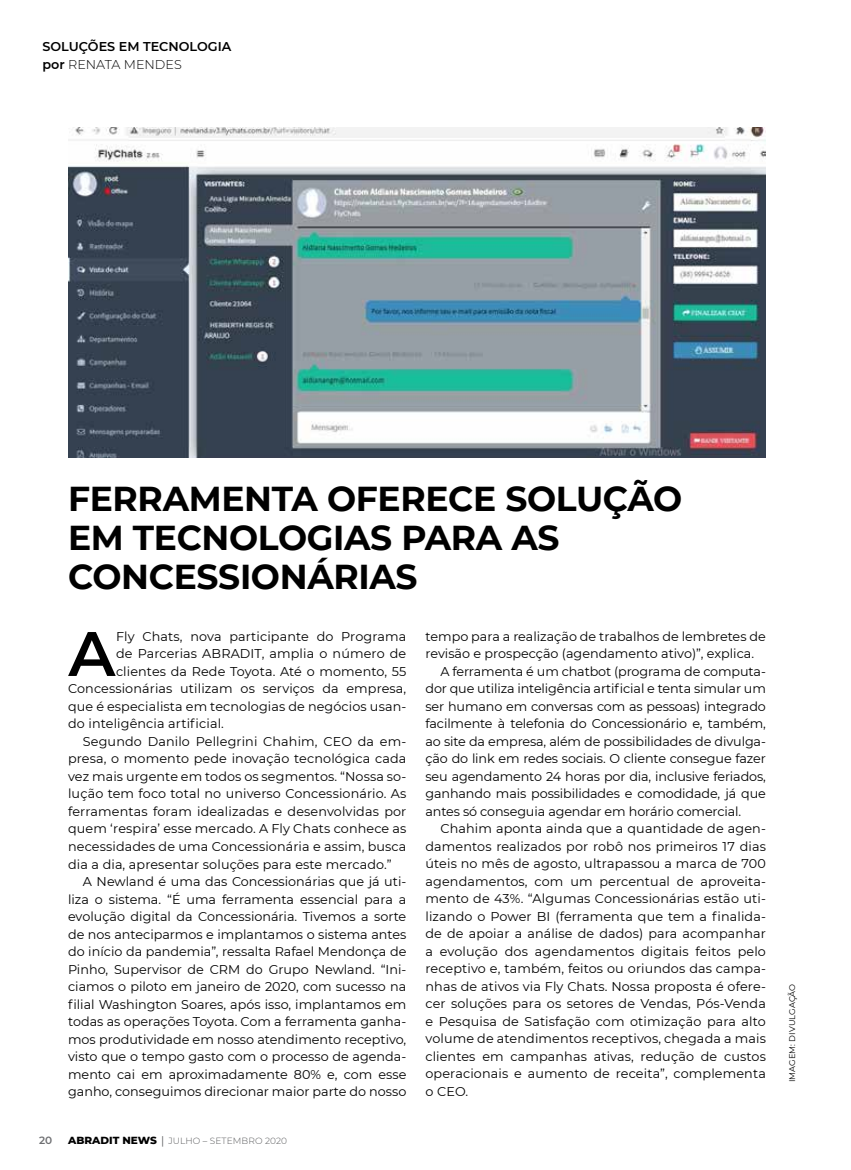
<style>
.page{position:relative;width:851px;height:1170px;background:#fff}
.page>*{position:absolute;margin:0;border:0;box-sizing:border-box;transform-origin:0 0}
.t1{font:600 62.7px "Montserrat";color:#000}
.t2{font:700 34.5px/39px "Montserrat";letter-spacing:-.01em;color:#000}
.t3{font:12.75px "Montserrat";color:#000}
.t4{font:600 12.75px/18px "Montserrat";color:#000}
.t5{font:600 10.5px "Montserrat";color:#6d6e71}
.t6{font:300 9px "Montserrat";letter-spacing:.01em;color:#58595b}
.t7{font:8.25px "Montserrat";letter-spacing:.01em;color:#000}
.s1{font-weight:300}
.s2{font-weight:800;font-size:10.5px;color:#000}
.s3{font-family:"Myriad Pro";font-weight:400;font-size:10.5px}
</style>
<div class="page">
<img style="left:68px;top:128px;width:697px;height:329px">
<p class="t4" style="left:43px;top:37px;width:190px">SOLUÇÕES EM TECNOLOGIA por <span class="s1">RENATA MENDES</span></p>
<h2 class="t2" style="left:68px;top:477px;width:615px">FERRAMENTA OFERECE SOLUÇÃO<br>EM TECNOLOGIAS PARA AS<br>CONCESSIONÁRIAS</h2>
<h1 class="t1" style="left:68px;top:609px;width:48px">A</h1>
<p class="t3" style="left:116px;top:627px;width:292px">Fly Chats, nova participante do Programa</p>
<p class="t3" style="left:116px;top:645px;width:292px">de Parcerias ABRADIT, amplia o número de</p>
<p class="t3" style="left:116px;top:662px;width:292px">clientes da Rede Toyota. Até o momento, 55</p>
<p class="t3" style="left:68px;top:680px;width:340px">Concessionárias utilizam os serviços da empresa,</p>
<p class="t3" style="left:68px;top:697px;width:340px">que é especialista em tecnologias de negócios usan-</p>
<p class="t3" style="left:68px;top:715px;width:157px">do inteligência artificial.</p>
<p class="t3" style="left:83px;top:732px;width:325px">Segundo Danilo Pellegrini Chahim, CEO da em-</p>
<p class="t3" style="left:68px;top:750px;width:340px">presa, o momento pede inovação tecnológica cada</p>
<p class="t3" style="left:68px;top:767px;width:340px">vez mais urgente em todos os segmentos. “Nossa so-</p>
<p class="t3" style="left:68px;top:785px;width:340px">lução tem foco total no universo Concessionário. As</p>
<p class="t3" style="left:68px;top:802px;width:340px">ferramentas foram idealizadas e desenvolvidas por</p>
<p class="t3" style="left:68px;top:820px;width:340px">quem ‘respira’ esse mercado. A Fly Chats conhece as</p>
<p class="t3" style="left:68px;top:837px;width:340px">necessidades de uma Concessionária e assim, busca</p>
<p class="t3" style="left:68px;top:855px;width:325px">dia a dia, apresentar soluções para este mercado.”</p>
<p class="t3" style="left:83px;top:872px;width:325px">A Newland é uma das Concessionárias que já uti-</p>
<p class="t3" style="left:68px;top:890px;width:340px">liza o sistema. “É uma ferramenta essencial para a</p>
<p class="t3" style="left:68px;top:907px;width:339px">evolução digital da Concessionária. Tivemos a sorte</p>
<p class="t3" style="left:68px;top:925px;width:340px">de nos anteciparmos e implantamos o sistema antes</p>
<p class="t3" style="left:68px;top:942px;width:340px">do início da pandemia”, ressalta Rafael Mendonça de</p>
<p class="t3" style="left:68px;top:960px;width:340px">Pinho, Supervisor de CRM do Grupo Newland. “Ini-</p>
<p class="t3" style="left:68px;top:977px;width:339px">ciamos o piloto em janeiro de 2020, com sucesso na</p>
<p class="t3" style="left:68px;top:995px;width:340px">filial Washington Soares, após isso, implantamos em</p>
<p class="t3" style="left:68px;top:1012px;width:340px">todas as operações Toyota. Com a ferramenta ganha-</p>
<p class="t3" style="left:68px;top:1030px;width:340px">mos produtividade em nosso atendimento receptivo,</p>
<p class="t3" style="left:68px;top:1047px;width:340px">visto que o tempo gasto com o processo de agenda-</p>
<p class="t3" style="left:68px;top:1065px;width:340px">mento cai em aproximadamente 80% e, com esse</p>
<p class="t3" style="left:68px;top:1082px;width:340px">ganho, conseguimos direcionar maior parte do nosso</p>
<p class="t5" style="left:39px;top:1133px;width:15px">20</p>
<p class="t6" style="left:68px;top:1134px;width:221px"><span class="s2">ABRADIT NEWS</span> <span class="s3">|</span> JULHO – SETEMBRO 2020</p>
<p class="t3" style="left:425px;top:627px;width:342px">tempo para a realização de trabalhos de lembretes de</p>
<p class="t3" style="left:425px;top:645px;width:330px">revisão e prospecção (agendamento ativo)”, explica.</p>
<p class="t3" style="left:440px;top:662px;width:327px">A ferramenta é um chatbot (programa de computa-</p>
<p class="t3" style="left:425px;top:680px;width:342px">dor que utiliza inteligência artificial e tenta simular um</p>
<p class="t3" style="left:425px;top:697px;width:342px">ser humano em conversas com as pessoas) integrado</p>
<p class="t3" style="left:425px;top:715px;width:342px">facilmente à telefonia do Concessionário e, também,</p>
<p class="t3" style="left:425px;top:732px;width:342px">ao site da empresa, além de possibilidades de divulga-</p>
<p class="t3" style="left:425px;top:750px;width:342px">ção do link em redes sociais. O cliente consegue fazer</p>
<p class="t3" style="left:425px;top:767px;width:342px">seu agendamento 24 horas por dia, inclusive feriados,</p>
<p class="t3" style="left:425px;top:785px;width:342px">ganhando mais possibilidades e comodidade, já que</p>
<p class="t3" style="left:425px;top:802px;width:317px">antes só conseguia agendar em horário comercial.</p>
<p class="t3" style="left:440px;top:820px;width:327px">Chahim aponta ainda que a quantidade de agen-</p>
<p class="t3" style="left:425px;top:837px;width:342px">damentos realizados por robô nos primeiros 17 dias</p>
<p class="t3" style="left:425px;top:855px;width:342px">úteis no mês de agosto, ultrapassou a marca de 700</p>
<p class="t3" style="left:425px;top:872px;width:342px">agendamentos, com um percentual de aproveita-</p>
<p class="t3" style="left:425px;top:890px;width:342px">mento de 43%. “Algumas Concessionárias estão uti-</p>
<p class="t3" style="left:425px;top:907px;width:342px">lizando o Power BI (ferramenta que tem a finalida-</p>
<p class="t3" style="left:425px;top:925px;width:342px">de de apoiar a análise de dados) para acompanhar</p>
<p class="t3" style="left:425px;top:942px;width:342px">a evolução dos agendamentos digitais feitos pelo</p>
<p class="t3" style="left:425px;top:960px;width:342px">receptivo e, também, feitos ou oriundos das campa-</p>
<p class="t3" style="left:425px;top:977px;width:342px">nhas de ativos via Fly Chats. Nossa proposta é ofere-</p>
<p class="t3" style="left:425px;top:995px;width:342px">cer soluções para os setores de Vendas, Pós-Venda</p>
<p class="t3" style="left:425px;top:1012px;width:342px">e Pesquisa de Satisfação com otimização para alto</p>
<p class="t3" style="left:425px;top:1030px;width:342px">volume de atendimentos receptivos, chegada a mais</p>
<p class="t3" style="left:425px;top:1047px;width:342px">clientes em campanhas ativas, redução de custos</p>
<p class="t3" style="left:425px;top:1065px;width:342px">operacionais e aumento de receita”, complementa</p>
<p class="t3" style="left:425px;top:1082px;width:44px">o CEO.</p>
<p class="t7" style="left:786px;top:1082px;width:100px;rotate:-90deg">IMAGEM: DIVULGAÇÃO</p>
</div>
